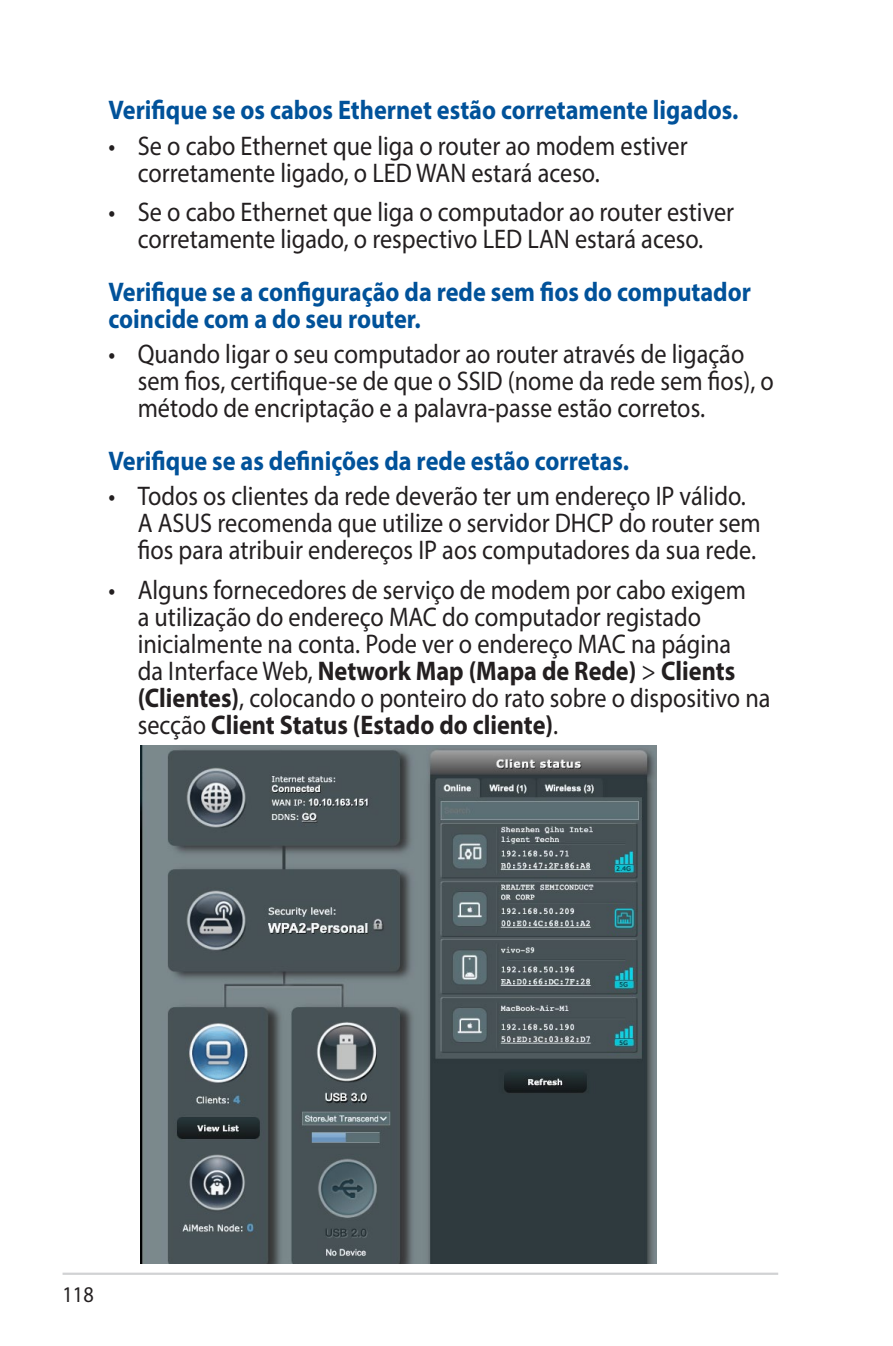
<style>
.page{position:relative;width:893px;height:1346px;background:#fff}
.page>*{position:absolute;margin:0;border:0;box-sizing:border-box;transform-origin:0 0}
.t1{font:27px/27px "Myriad Pro";color:#231f20;scale:.9 1}
.t2{font:700 27px/27px "Myriad Pro";color:#01529a;scale:.9 1}
.t3{font:22.5px "Myriad Pro";color:#231f20;scale:.9 1}
.s1{font-weight:700}
</style>
<div class="page">
<hr style="left:63px;top:1272px;width:715px;height:3px;background:#d1d2d4">
<img style="left:140px;top:745px;width:517px;height:518px">
<p class="t2" style="left:108px;top:96px;width:701px">Verifique se os cabos Ethernet estão corretamente ligados.</p>
<p class="t1" style="left:138px;top:132px;width:613px;text-indent:-29px">• Se o cabo Ethernet que liga o router ao modem estiver corretamente ligado, o LED WAN estará aceso.</p>
<p class="t1" style="left:108px;top:198px;width:697px;text-align:center">• Se o cabo Ethernet que liga o computador ao router estiver corretamente ligado, o respectivo LED LAN estará aceso.</p>
<p class="t2" style="left:108px;top:277px;width:715px">Verifique se a configuração da rede sem fios do computador coincide com a do seu router.</p>
<p class="t1" style="left:138px;top:340px;width:708px;text-indent:-29px">• Quando ligar o seu computador ao router através de ligação sem fios, certifique-se de que o SSID (nome da rede sem fios), o método de encriptação e a palavra-passe estão corretos.</p>
<p class="t2" style="left:108px;top:446px;width:580px">Verifique se as definições da rede estão corretas.</p>
<p class="t1" style="left:138px;top:482px;width:694px;text-indent:-29px">• Todos os clientes da rede deverão ter um endereço IP válido.<br>A ASUS recomenda que utilize o servidor DHCP do router sem fios para atribuir endereços IP aos computadores da sua rede.</p>
<p class="t1" style="left:138px;top:576px;width:705px;text-indent:-29px">• Alguns fornecedores de serviço de modem por cabo exigem<br>a utilização do endereço MAC do computador registado inicialmente na conta. Pode ver o endereço MAC na página<br>da Interface Web, <span class="s1">Network Map (Mapa de Rede)</span> &gt; <span class="s1">Clients (Clientes)</span>, colocando o ponteiro do rato sobre o dispositivo na secção <span class="s1">Client Status (Estado do cliente)</span>.</p>
<p class="t3" style="left:63px;top:1281px;width:36px">118</p>
</div>
